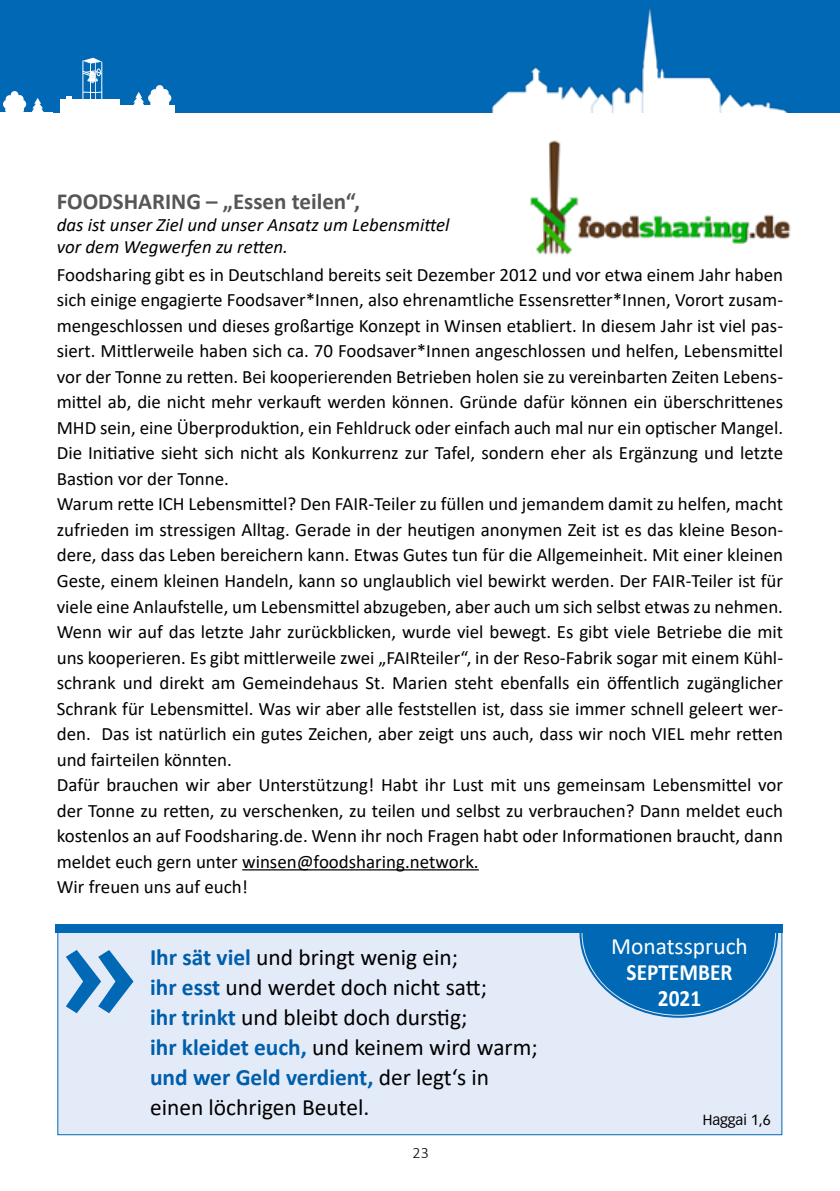
<style>
.page{position:relative;width:840px;height:1191px;background:#fff}
.page>*{position:absolute;margin:0;border:0;box-sizing:border-box;transform-origin:0 0}
.t1{font:23.4px/30px "Calibri";color:#000}
.t2{font:700 23.4px/26px "Calibri";color:#fff;text-align:center;scale:.91 1}
.t3{font:23.4px "Calibri";color:#fff}
.t4{font:700 23px "Calibri";color:#565655}
.t5{font:18.8px/25.6px "Calibri";color:#000}
.t6{font:italic 18.8px/22px "Calibri";color:#000}
.t7{font:300 16px "Calibri";color:#000}
.t8{font:14.4px "Vectora LT Pro";color:#000}
.s1{font-weight:700;color:#005eab}
</style>
<div class="page">
<div style="left:57px;top:932px;width:725px;height:203px;background:#e4ebf8;border:1px solid #0068b4"></div>
<svg style="left:66px;top:950px;width:67px;height:63px"></svg>
<div style="left:582px;top:850px;width:192px;height:164px;background:#0068b4;border-radius:50%"></div>
<div style="left:396px;top:777px;width:386px;height:153px;background:#fff"></div>
<div style="left:55px;top:924px;width:727px;height:8px;background:#0068b4"></div>
<div style="left:0;top:0;width:839px;height:112px;background:#0068b4"></div>
<hr style="left:101px;top:62px;width:1px;height:53px;background:#fff">
<hr style="left:82px;top:61px;width:1px;height:54px;background:#fff">
<svg style="left:82px;top:58px;width:21px;height:25px"></svg>
<hr style="left:90px;top:63px;width:1px;height:52px;background:#fff">
<hr style="left:95px;top:63px;width:1px;height:51px;background:#d3ddf2">
<svg style="left:82px;top:91px;width:21px;height:2px"></svg>
<div style="left:60px;top:100px;width:59px;height:21px;background:#fff"></div>
<div style="left:66px;top:96px;width:5px;height:13px;background:#fff"></div>
<div style="left:115px;top:105px;width:59px;height:13px;background:#fff"></div>
<svg style="left:133px;top:85px;width:38px;height:20px"></svg>
<svg style="left:3px;top:91px;width:41px;height:21px"></svg>
<img style="left:491px;top:7px;width:297px;height:105px">
<hr style="left:242px;top:869px;width:236px;height:1px;background:#000">
<img style="left:530px;top:140px;width:261px;height:115px">
<p class="t4" style="left:57px;top:185px;width:304px">FOODSHARING – „Essen teilen“,</p>
<p class="t6" style="left:57px;top:213px;width:394px">das ist unser Ziel und unser Ansatz um Lebensmittel vor dem Wegwerfen zu retten.</p>
<p class="t5" style="left:57px;top:261px;width:727px">Foodsharing gibt es in Deutschland bereits seit Dezember 2012 und vor etwa einem Jahr haben sich einige engagierte Foodsaver*Innen, also ehrenamtliche Essensretter*Innen, Vorort zusam&shy;mengeschlossen und dieses großartige Konzept in Winsen etabliert. In diesem Jahr ist viel pas&shy;siert. Mittlerweile haben sich ca. 70 Foodsaver*Innen angeschlossen und helfen, Lebensmittel vor der Tonne zu retten. Bei kooperierenden Betrieben holen sie zu vereinbarten Zeiten Lebens&shy;mittel ab, die nicht mehr verkauft werden können. Gründe dafür können ein überschrittenes MHD sein, eine Überproduktion, ein Fehldruck oder einfach auch mal nur ein optischer Mangel.<br>Die Initiative sieht sich nicht als Konkurrenz zur Tafel, sondern eher als Ergänzung und letzte Bastion vor der Tonne.<br>Warum rette ICH Lebensmittel? Den FAIR-Teiler zu füllen und jemandem damit zu helfen, macht zufrieden im stressigen Alltag. Gerade in der heutigen anonymen Zeit ist es das kleine Beson&shy;dere, dass das Leben bereichern kann. Etwas Gutes tun für die Allgemeinheit. Mit einer kleinen Geste, einem kleinen Handeln, kann so unglaublich viel bewirkt werden. Der FAIR-Teiler ist für viele eine Anlaufstelle, um Lebensmittel abzugeben, aber auch um sich selbst etwas zu nehmen.<br>Wenn wir auf das letzte Jahr zurückblicken, wurde viel bewegt. Es gibt viele Betriebe die mit uns kooperieren. Es gibt mittlerweile zwei „FAIRteiler“, in der Reso-Fabrik sogar mit einem Kühl&shy;schrank und direkt am Gemeindehaus St. Marien steht ebenfalls ein öffentlich zugänglicher Schrank für Lebensmittel. Was wir aber alle feststellen ist, dass sie immer schnell geleert wer&shy;den. Das ist natürlich ein gutes Zeichen, aber zeigt uns auch, dass wir noch VIEL mehr retten und fairteilen könnten.<br>Dafür brauchen wir aber Unterstützung! Habt ihr Lust mit uns gemeinsam Lebensmittel vor der Tonne zu retten, zu verschenken, zu teilen und selbst zu verbrauchen? Dann meldet euch kostenlos an auf Foodsharing.de. Wenn ihr noch Fragen habt oder Informationen braucht, dann meldet euch gern unter winsen@foodsharing.network.<br>Wir freuen uns auf euch!</p>
<p class="t1" style="left:150px;top:941px;width:389px"><span class="s1">Ihr sät viel</span> und bringt wenig ein;<br><span class="s1">ihr esst</span> und werdet doch nicht satt;<br><span class="s1">ihr trinkt</span> und bleibt doch durstig;<br><span class="s1">ihr kleidet euch,</span> und keinem wird warm; <span class="s1">und wer Geld verdient,</span> der legt‘s in einen löchrigen Beutel.</p>
<p class="t8" style="left:89px;top:1101px;width:165px">Markusevangelium 13,37</p>
<p class="t7" style="left:412px;top:1142px;width:18px">23</p>
<p class="t3" style="left:610px;top:929px;width:138px">Monatsspruch</p>
<p class="t2" style="left:626px;top:958px;width:118px">SEPTEMBER<br>2021</p>
<p class="t8" style="left:702px;top:1111px;width:70px">Haggai 1,6</p>
</div>
